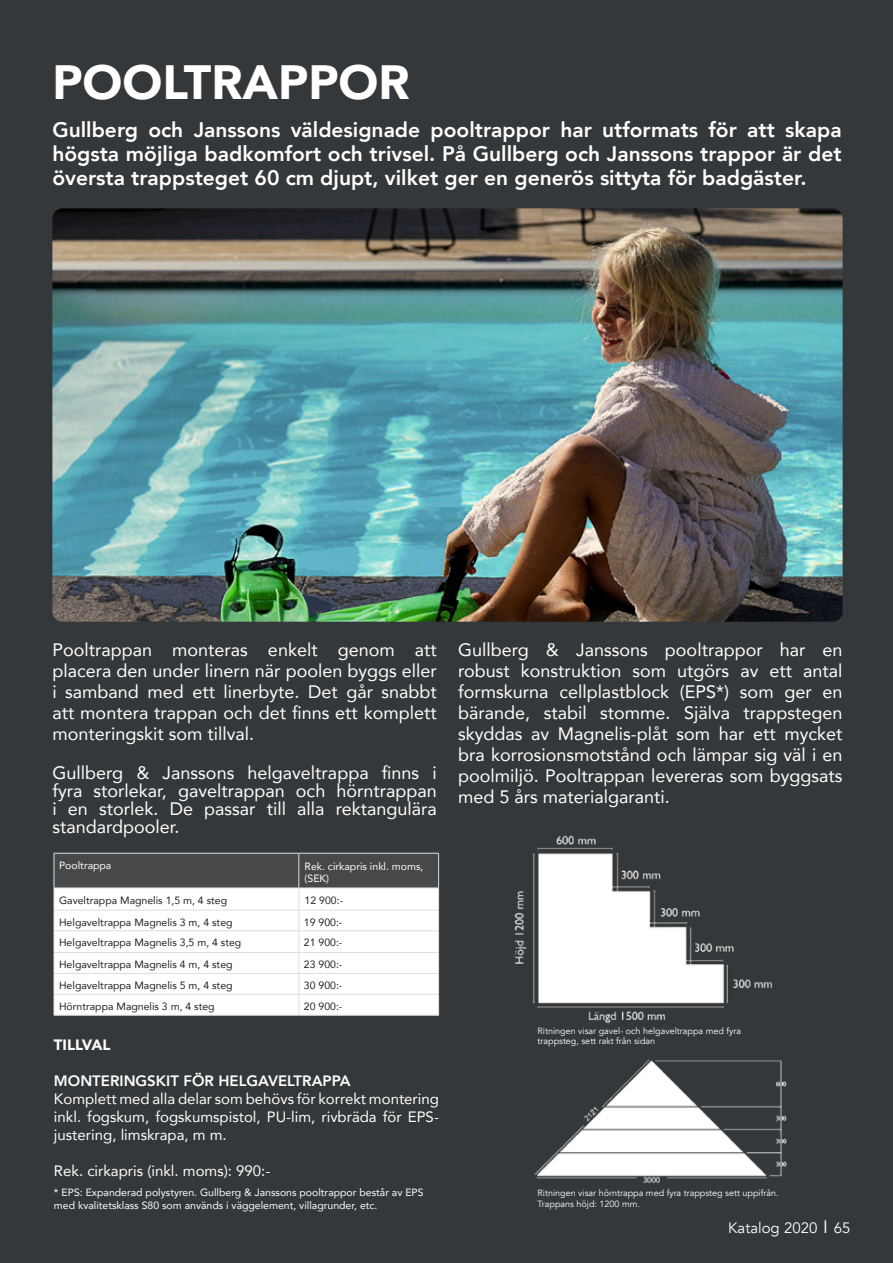
<style>
.page{position:relative;width:893px;height:1263px;background:#35383a}
.page>*{position:absolute;margin:0;border:0;box-sizing:border-box;transform-origin:0 0}
.t1{font:900 48px "Avenir";color:#fff}
.t2{font:800 21px/24px "Avenir";color:#fff;text-align:justify}
.t3{font:18px/21px "Avenir";color:#fff;text-align:justify}
.t4{font:15px/18px "Avenir";color:#fff;text-align:justify}
.t5{font:800 15px "Avenir";color:#fff}
.t6{font:15px "Avenir";color:#fff}
.t7{font:900 15px "Avenir";color:#fff}
.t8{font:10.5px "Avenir";color:#231f20}
.t9{font:10.5px/13.5px "Avenir";color:#fff}
.t10{font:9px/10.8px "Avenir";color:#fff}
.s1{font-size:18px}
</style>
<div class="page">
<img style="left:514px;top:835px;width:259px;height:189px">
<img style="left:52px;top:208px;width:791px;height:414px">
<svg style="left:54px;top:853px;width:385px;height:162px;background:#d6d7d7"></svg>
<hr style="left:54px;top:1015px;width:245px;height:1px;background:#dcdddf">
<hr style="left:299px;top:1015px;width:140px;height:1px;background:#dcdddf">
<img style="left:534px;top:1059px;width:253px;height:124px">
<h1 class="t1" style="left:52px;top:41px;width:359px">POOLTRAPPOR</h1>
<p class="t2" style="left:52px;top:118px;width:791px">Gullberg och Janssons väldesignade pooltrappor har utformats för att skapa högsta möjliga badkomfort och trivsel. På Gullberg och Janssons trappor är det översta trappsteget 60 cm djupt, vilket ger en generös sittyta för badgäster.</p>
<p class="t3" style="left:52px;top:639px;width:386px">Pooltrappan monteras enkelt genom att placera den under linern när poolen byggs eller i samband med ett linerbyte. Det går snabbt att montera trappan och det finns ett komplett monteringskit som tillval.</p>
<p class="t3" style="left:52px;top:763px;width:386px;line-height:18px">Gullberg &amp; Janssons helgaveltrappa finns i fyra storlekar, gaveltrappan och hörntrappan i en storlek. De passar till alla rektangulära standardpooler.</p>
<p class="t9" style="left:59px;top:858px;width:54px">Pooltrappa</p>
<p class="t9" style="left:305px;top:859px;width:120px;line-height:12.6px">Rek. cirkapris inkl. moms, (SEK)</p>
<p class="t8" style="left:59px;top:891px;width:170px">Gaveltrappa Magnelis 1,5 m, 4 steg</p>
<p class="t8" style="left:305px;top:892px;width:40px">12 900:-</p>
<p class="t8" style="left:59px;top:914px;width:175px">Helgaveltrappa Magnelis 3 m, 4 steg</p>
<p class="t8" style="left:304px;top:914px;width:40px">19 900:-</p>
<p class="t8" style="left:59px;top:934px;width:184px">Helgaveltrappa Magnelis 3,5 m, 4 steg</p>
<p class="t8" style="left:304px;top:934px;width:40px">21 900:-</p>
<p class="t8" style="left:59px;top:956px;width:175px">Helgaveltrappa Magnelis 4 m, 4 steg</p>
<p class="t8" style="left:304px;top:956px;width:40px">23 900:-</p>
<p class="t8" style="left:59px;top:977px;width:175px">Helgaveltrappa Magnelis 5 m, 4 steg</p>
<p class="t8" style="left:304px;top:977px;width:40px">30 900:-</p>
<p class="t8" style="left:59px;top:998px;width:157px">Hörntrappa Magnelis 3 m, 4 steg</p>
<p class="t8" style="left:304px;top:998px;width:40px">20 900:-</p>
<p class="t7" style="left:54px;top:1032px;width:58px">TILLVAL</p>
<p class="t5" style="left:54px;top:1069px;width:298px">MONTERINGSKIT FÖR HELGAVELTRAPPA</p>
<p class="t4" style="left:54px;top:1089px;width:387px">Komplett med alla delar som behövs för korrekt montering inkl. fogskum, fogskumspistol, PU-lim, rivbräda för EPS&shy;justering, limskrapa, m m.</p>
<p class="t4" style="left:54px;top:1161px;width:218px">Rek. cirkapris (inkl. moms): 990:-</p>
<p class="t9" style="left:54px;top:1185px;width:371px">* EPS: Expanderad polystyren. Gullberg &amp; Janssons pooltrappor består av EPS med kvalitetsklass S80 som används i väggelement, villagrunder, etc.</p>
<p class="t3" style="left:458px;top:639px;width:386px">Gullberg &amp; Janssons pooltrappor har en robust konstruktion som utgörs av ett antal formskurna cellplastblock (EPS*) som ger en bärande, stabil stomme. Själva trappstegen skyddas av Magnelis-plåt som har ett mycket bra korrosionsmotstånd och lämpar sig väl i en poolmiljö. Pooltrappan levereras som byggsats med 5 års materialgaranti.</p>
<p class="t10" style="left:537px;top:1025px;width:205px">Ritningen visar gavel- och helgaveltrappa med fyra trappsteg, sett rakt från sidan</p>
<p class="t10" style="left:537px;top:1188px;width:243px">Ritningen visar hörntrappa med fyra trappsteg sett uppifrån.<br>Trappans höjd: 1200 mm.</p>
<p class="t6" style="left:728px;top:1219px;width:124px">Katalog 2020 <span class="s1">I</span> 65</p>
</div>
